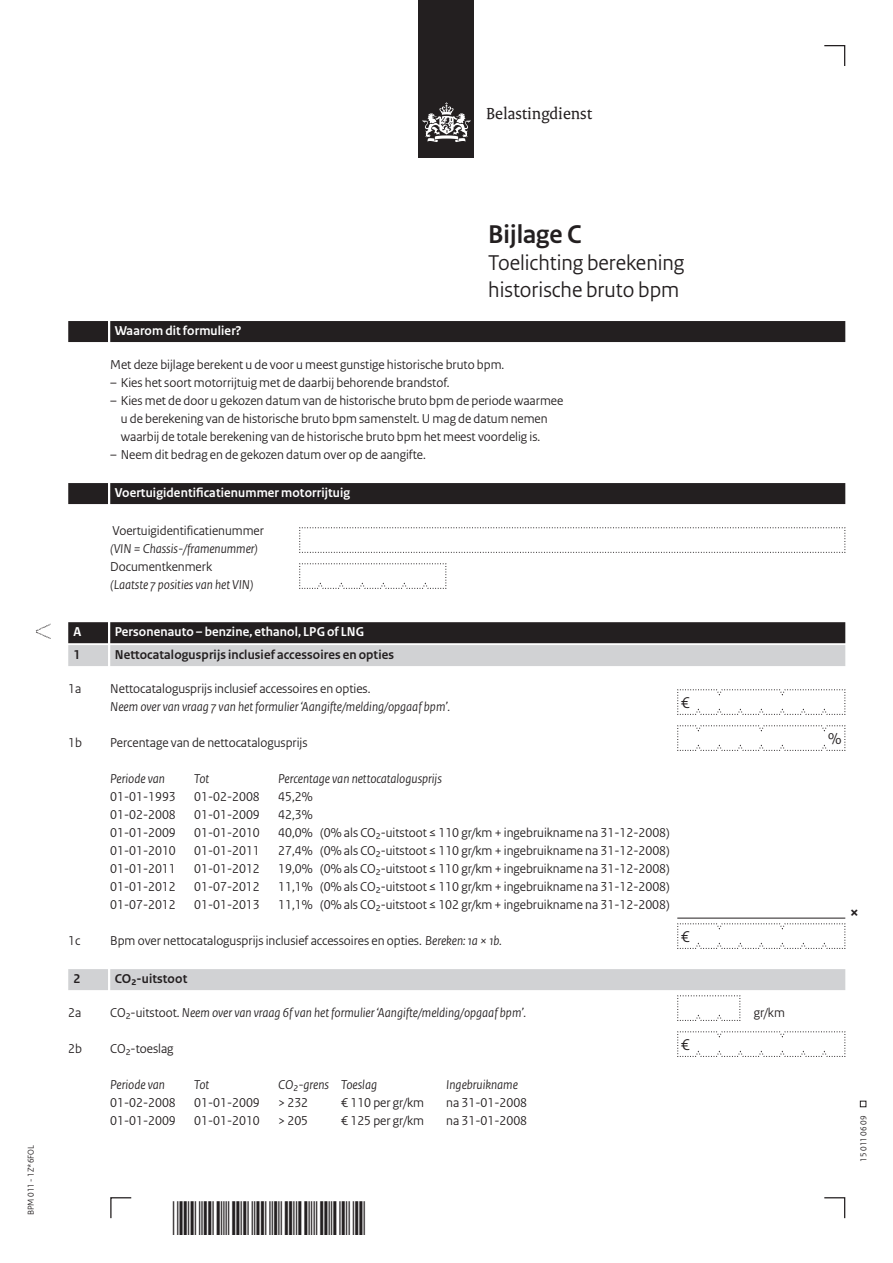
<style>
.page{position:relative;width:893px;height:1263px;background:#fff}
.page>*{position:absolute;margin:0;border:0;box-sizing:border-box;transform-origin:0 0}
.t1{font:700 27px "Rijksoverheid Sans Heading";color:#231f20}
.t2{font:22.5px/27px "Rijksoverheid Sans Heading";color:#231f20}
.t3{font:700 18px "Rijksoverheid Sans Heading";color:#231f20}
.t4{font:17.25px "Rijksoverheid Serif";color:#231f20}
.t5{font:16.5px "Rijksoverheid Sans Heading";color:#231f20}
.t6{font:13.5px/18px "Rijksoverheid Sans Heading";color:#231f20}
.t7{font:italic 13.5px "Rijksoverheid Sans Heading";color:#231f20}
.t8{font:700 13.5px "Rijksoverheid Sans Heading";letter-spacing:.01em;color:#fff}
.t9{font:700 13.5px "Rijksoverheid Sans Heading";letter-spacing:.01em;color:#231f20}
.t10{font:9px "Rijksoverheid Sans Heading";color:#231f20}
.s1{font-style:italic}
.s2{font-style:normal}
</style>
<div class="page">
<svg style="left:824px;top:1197px;width:22px;height:22px"></svg>
<svg style="left:110px;top:1197px;width:22px;height:22px"></svg>
<svg style="left:824px;top:45px;width:22px;height:21px"></svg>
<svg style="left:860px;top:1101px;width:6px;height:6px"></svg>
<div style="left:419px;top:0;width:55px;height:158px;background:#231f20"></div>
<svg style="left:423px;top:102px;width:47px;height:40px"></svg>
<svg style="left:36px;top:624px;width:15px;height:15px"></svg>
<div style="left:110px;top:483px;width:735px;height:21px;background:#231f20"></div>
<div style="left:68px;top:483px;width:40px;height:21px;background:#231f20"></div>
<div style="left:110px;top:622px;width:735px;height:21px;background:#231f20"></div>
<div style="left:68px;top:622px;width:40px;height:21px;background:#231f20"></div>
<div style="left:110px;top:645px;width:735px;height:21px;background:#d1d2d4"></div>
<div style="left:68px;top:645px;width:40px;height:21px;background:#d1d2d4"></div>
<div style="left:110px;top:969px;width:735px;height:21px;background:#d1d2d4"></div>
<div style="left:68px;top:969px;width:40px;height:21px;background:#d1d2d4"></div>
<svg style="left:299px;top:527px;width:547px;height:26px"></svg>
<svg style="left:299px;top:563px;width:148px;height:26px"></svg>
<svg style="left:677px;top:689px;width:169px;height:26px"></svg>
<svg style="left:677px;top:725px;width:169px;height:26px"></svg>
<hr style="left:677px;top:918px;width:168px;height:1px;background:#231f20">
<svg style="left:677px;top:923px;width:169px;height:26px"></svg>
<svg style="left:677px;top:995px;width:64px;height:26px"></svg>
<svg style="left:677px;top:1031px;width:169px;height:26px"></svg>
<div style="left:110px;top:321px;width:735px;height:21px;background:#231f20"></div>
<div style="left:68px;top:321px;width:40px;height:21px;background:#231f20"></div>
<p class="t4" style="left:486px;top:103px;width:107px">Belastingdienst</p>
<p class="t10" style="left:26px;top:1215px;width:72px;rotate:-90deg">BPM 011 - 1Z*6FOL</p>
<p class="t8" style="left:115px;top:323px;width:128px">Waarom dit formulier?</p>
<h1 class="t1" style="left:488px;top:219px;width:94px">Bijlage C</h1>
<h2 class="t2" style="left:488px;top:249px;width:198px">Toelichting berekening historische bruto bpm</h2>
<p class="t6" style="left:110px;top:356px;width:396px">Met deze bijlage berekent u de voor u meest gunstige historische bruto bpm.</p>
<p class="t6" style="left:110px;top:374px;width:341px">– Kies het soort motorrijtuig met de daarbij behorende brandstof.</p>
<p class="t6" style="left:121px;top:392px;width:444px;text-indent:-11px">– Kies met de door u gekozen datum van de historische bruto bpm de periode waarmee u de berekening van de historische bruto bpm samenstelt. U mag de datum nemen waarbij de totale berekening van de historische bruto bpm het meest voordelig is.</p>
<p class="t6" style="left:110px;top:446px;width:317px">– Neem dit bedrag en de gekozen datum over op de aangifte.</p>
<p class="t8" style="left:115px;top:485px;width:237px">Voertuigidentificatienummer motorrijtuig</p>
<p class="t6" style="left:112px;top:522px;width:153px">Voertuigidentificatienummer</p>
<p class="t7" style="left:110px;top:541px;width:149px">(VIN = Chassis-/framenummer)</p>
<p class="t6" style="left:110px;top:558px;width:103px">Documentkenmerk</p>
<p class="t7" style="left:110px;top:577px;width:145px">(Laatste 7 posities van het VIN)</p>
<p class="t8" style="left:74px;top:624px;width:9px">A</p>
<p class="t8" style="left:115px;top:624px;width:251px">Personenauto – benzine, ethanol, LPG of LNG</p>
<p class="t9" style="left:74px;top:647px;width:8px">1</p>
<p class="t9" style="left:115px;top:647px;width:281px">Nettocatalogusprijs inclusief accessoires en opties</p>
<p class="t6" style="left:68px;top:680px;width:15px">1a</p>
<p class="t6" style="left:110px;top:680px;width:262px">Nettocatalogusprijs inclusief accessoires en opties.</p>
<p class="t7" style="left:110px;top:699px;width:341px">Neem over van vraag 7 van het formulier ‘Aangifte/melding/opgaaf bpm’.</p>
<p class="t5" style="left:681px;top:693px;width:10px">€</p>
<p class="t6" style="left:68px;top:734px;width:15px">1b</p>
<p class="t6" style="left:110px;top:734px;width:199px">Percentage van de nettocatalogusprijs</p>
<p class="t5" style="left:828px;top:729px;width:15px">%</p>
<p class="t7" style="left:110px;top:771px;width:56px">Periode van</p>
<p class="t7" style="left:194px;top:771px;width:17px">Tot</p>
<p class="t7" style="left:278px;top:771px;width:165px">Percentage van nettocatalogusprijs</p>
<p class="t6" style="left:110px;top:788px;width:67px">01-01-1993</p>
<p class="t6" style="left:194px;top:788px;width:67px">01-02-2008</p>
<p class="t6" style="left:278px;top:788px;width:36px">45,2%</p>
<p class="t6" style="left:110px;top:806px;width:67px">01-02-2008</p>
<p class="t6" style="left:194px;top:806px;width:67px">01-01-2009</p>
<p class="t6" style="left:278px;top:806px;width:36px">42,3%</p>
<p class="t6" style="left:110px;top:824px;width:67px">01-01-2009</p>
<p class="t6" style="left:194px;top:824px;width:67px">01-01-2010</p>
<p class="t6" style="left:278px;top:824px;width:393px">40,0% (0% als CO2-uitstoot ≤ 110 gr/km + ingebruikname na 31-12-2008)</p>
<p class="t6" style="left:110px;top:842px;width:67px">01-01-2010</p>
<p class="t6" style="left:194px;top:842px;width:67px">01-01-2011</p>
<p class="t6" style="left:278px;top:842px;width:393px">27,4% (0% als CO2-uitstoot ≤ 110 gr/km + ingebruikname na 31-12-2008)</p>
<p class="t6" style="left:110px;top:860px;width:67px">01-01-2011</p>
<p class="t6" style="left:194px;top:860px;width:67px">01-01-2012</p>
<p class="t6" style="left:278px;top:860px;width:393px">19,0% (0% als CO2-uitstoot ≤ 110 gr/km + ingebruikname na 31-12-2008)</p>
<p class="t6" style="left:110px;top:878px;width:67px">01-01-2012</p>
<p class="t6" style="left:194px;top:878px;width:67px">01-07-2012</p>
<p class="t6" style="left:278px;top:878px;width:393px">11,1% (0% als CO2-uitstoot ≤ 110 gr/km + ingebruikname na 31-12-2008)</p>
<p class="t6" style="left:110px;top:896px;width:67px">01-07-2012</p>
<p class="t6" style="left:194px;top:896px;width:67px">01-01-2013</p>
<p class="t6" style="left:278px;top:896px;width:393px">11,1% (0% als CO2-uitstoot ≤ 102 gr/km + ingebruikname na 31-12-2008)</p>
<p class="t6" style="left:68px;top:932px;width:14px">1c</p>
<p class="t6" style="left:110px;top:932px;width:393px">Bpm over nettocatalogusprijs inclusief accessoires en opties. <span class="s1">Bereken: 1a × 1b.</span></p>
<p class="t5" style="left:681px;top:927px;width:10px">€</p>
<p class="t9" style="left:74px;top:971px;width:8px">2</p>
<p class="t9" style="left:115px;top:971px;width:74px">CO2-uitstoot</p>
<p class="t6" style="left:68px;top:1004px;width:15px">2a</p>
<p class="t7" style="left:110px;top:1005px;width:417px"><span class="s2">CO2-uitstoot.</span> Neem over van vraag 6f van het formulier ‘Aangifte/melding/opgaaf bpm’.</p>
<p class="t6" style="left:754px;top:1004px;width:33px">gr/km</p>
<p class="t6" style="left:68px;top:1040px;width:15px">2b</p>
<p class="t6" style="left:110px;top:1040px;width:65px">CO2-toeslag</p>
<p class="t5" style="left:681px;top:1035px;width:10px">€</p>
<p class="t7" style="left:110px;top:1077px;width:56px">Periode van</p>
<p class="t7" style="left:194px;top:1077px;width:17px">Tot</p>
<p class="t7" style="left:278px;top:1077px;width:100px">CO2-grens Toeslag</p>
<p class="t7" style="left:446px;top:1077px;width:73px">Ingebruikname</p>
<p class="t6" style="left:110px;top:1094px;width:67px">01-02-2008</p>
<p class="t6" style="left:194px;top:1094px;width:67px">01-01-2009</p>
<p class="t6" style="left:278px;top:1094px;width:31px">&gt; 232</p>
<p class="t6" style="left:341px;top:1094px;width:84px">€ 110 per gr/km</p>
<p class="t6" style="left:446px;top:1094px;width:82px">na 31-01-2008</p>
<p class="t6" style="left:110px;top:1112px;width:67px">01-01-2009</p>
<p class="t6" style="left:194px;top:1112px;width:67px">01-01-2010</p>
<p class="t6" style="left:278px;top:1112px;width:31px">&gt; 205</p>
<p class="t6" style="left:341px;top:1112px;width:84px">€ 125 per gr/km</p>
<p class="t6" style="left:446px;top:1112px;width:82px">na 31-01-2008</p>
<h3 class="t3" style="left:850px;top:902px;width:11px">×</h3>
<p class="t10" style="left:858px;top:1161px;width:47px;rotate:-90deg">15 011 06 09</p>
</div>
